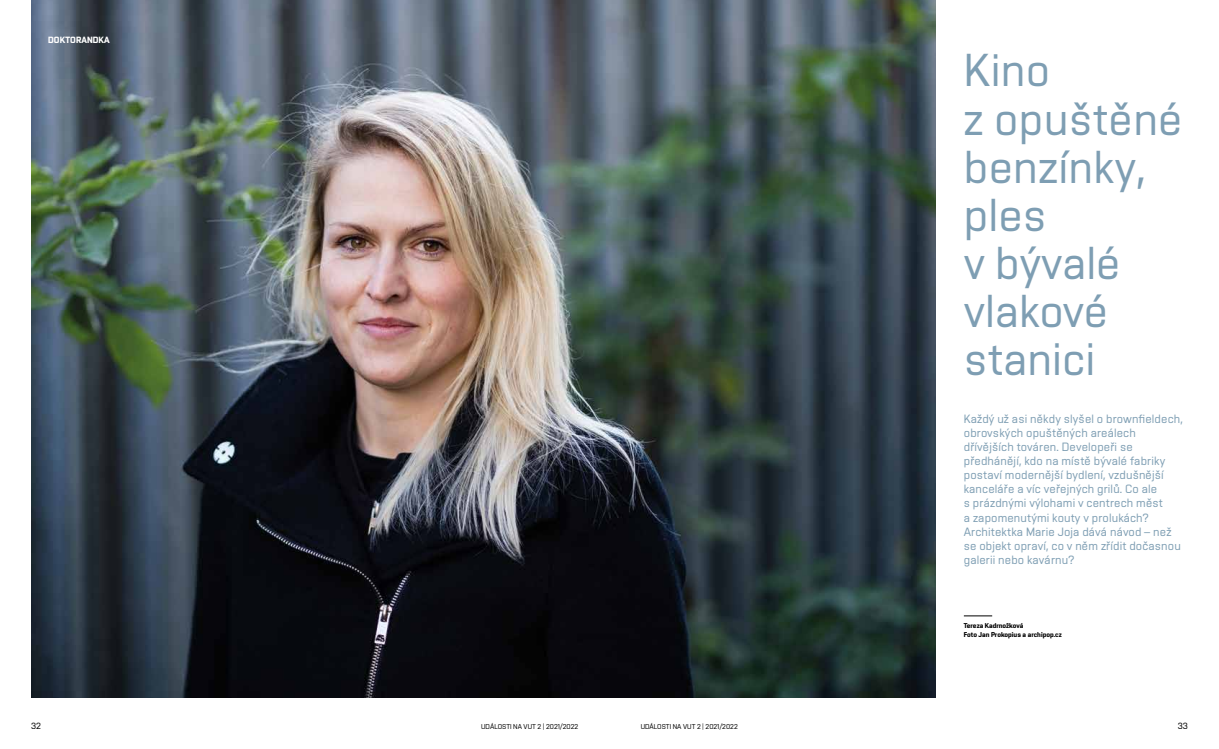
<style>
.page{position:relative;width:1219px;height:749px;background:#fff}
.page>*{position:absolute;margin:0;border:0;box-sizing:border-box;transform-origin:0 0}
.t1{font:46px/48px "Vafle Light VUT";color:#7e9eb3}
.t2{font:12px/14px "Vafle Light VUT";letter-spacing:.01em;color:#7e9eb3}
.t3{font:700 9px "Vafle VUT";letter-spacing:.01em;color:#fff}
.t4{font:9px "Vafle Light VUT";color:#000}
.t5{font:7px "Vafle Light VUT";color:#000}
.t6{font:700 7px/9px "Vafle VUT";color:#000}
</style>
<div class="page">
<img style="left:31px;top:0;width:904px;height:697px">
<svg style="left:964px;top:615px;width:28px;height:1px"></svg>
<p class="t3" style="left:48px;top:35px;width:63px">DOKTORANDKA</p>
<h1 class="t1" style="left:964px;top:46px;width:220px">Kino<br>z opuštěné benzínky, ples<br>v bývalé vlakové stanici</h1>
<p class="t2" style="left:964px;top:412px;width:220px">Každý už asi někdy slyšel o brownfieldech, obrovských opuštěných areálech dřívějších továren. Developeři se předhánějí, kdo na místě bývalé fabriky postaví modernější bydlení, vzdušnější kanceláře a víc veřejných grilů. Co ale<br>s prázdnými výlohami v centrech měst<br>a zapomenutými kouty v prolukách?<br>Architektka Marie Joja dává návod – než se objekt opraví, co v něm zřídit dočasnou galerii nebo kavárnu?</p>
<p class="t6" style="left:964px;top:620px;width:99px">Tereza Kadrnožková<br>Foto Jan Prokopius a archipop.cz</p>
<p class="t4" style="left:31px;top:720px;width:11px">32</p>
<p class="t5" style="left:481px;top:722px;width:99px">UDÁLOSTI NA VUT 2 | 2021/2022</p>
<p class="t5" style="left:641px;top:722px;width:99px">UDÁLOSTI NA VUT 2 | 2021/2022</p>
<p class="t4" style="left:1178px;top:720px;width:12px">33</p>
</div>
